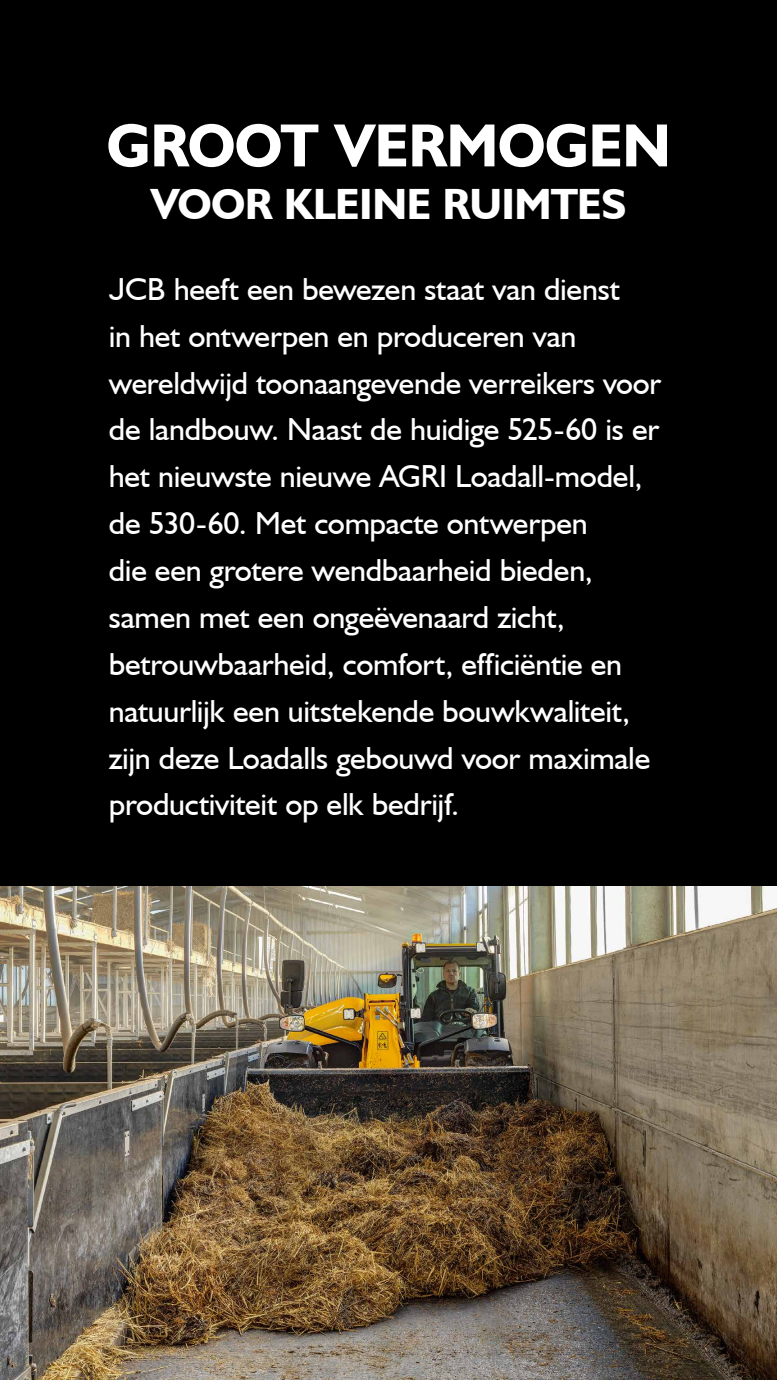
<style>
.page{position:relative;width:777px;height:1380px;background:#fff}
.page>*{position:absolute;margin:0;border:0;box-sizing:border-box;transform-origin:0 0}
.t1{font:700 61.25px "JCB Euro";letter-spacing:-.01em;color:#fff}
.t2{font:700 43.75px "JCB Euro";letter-spacing:-.015em;color:#fff}
.t3{font:31.88px/46.9px "JCB Euro Roman";letter-spacing:-.01em;color:#fff}
</style>
<div class="page">
<div style="left:0;top:0;width:776px;height:887px;background:#000"></div>
<img style="left:0;top:887px;width:776px;height:493px">
<h1 class="t1" style="left:106px;top:107px;width:565px">GROOT VERMOGEN</h1>
<h2 class="t2" style="left:151px;top:177px;width:477px">VOOR KLEINE RUIMTES</h2>
<p class="t3" style="left:109px;top:265px;width:553px">JCB heeft een bewezen staat van dienst<br>in het ontwerpen en produceren van wereldwijd toonaangevende verreikers voor de landbouw. Naast de huidige 525‑60 is er het nieuwste nieuwe AGRI Loadall-model, de 530‑60. Met compacte ontwerpen<br>die een grotere wendbaarheid bieden, samen met een ongeëvenaard zicht, betrouwbaarheid, comfort, efficiëntie en natuurlijk een uitstekende bouwkwaliteit, zijn deze Loadalls gebouwd voor maximale productiviteit op elk bedrijf.</p>
</div>
